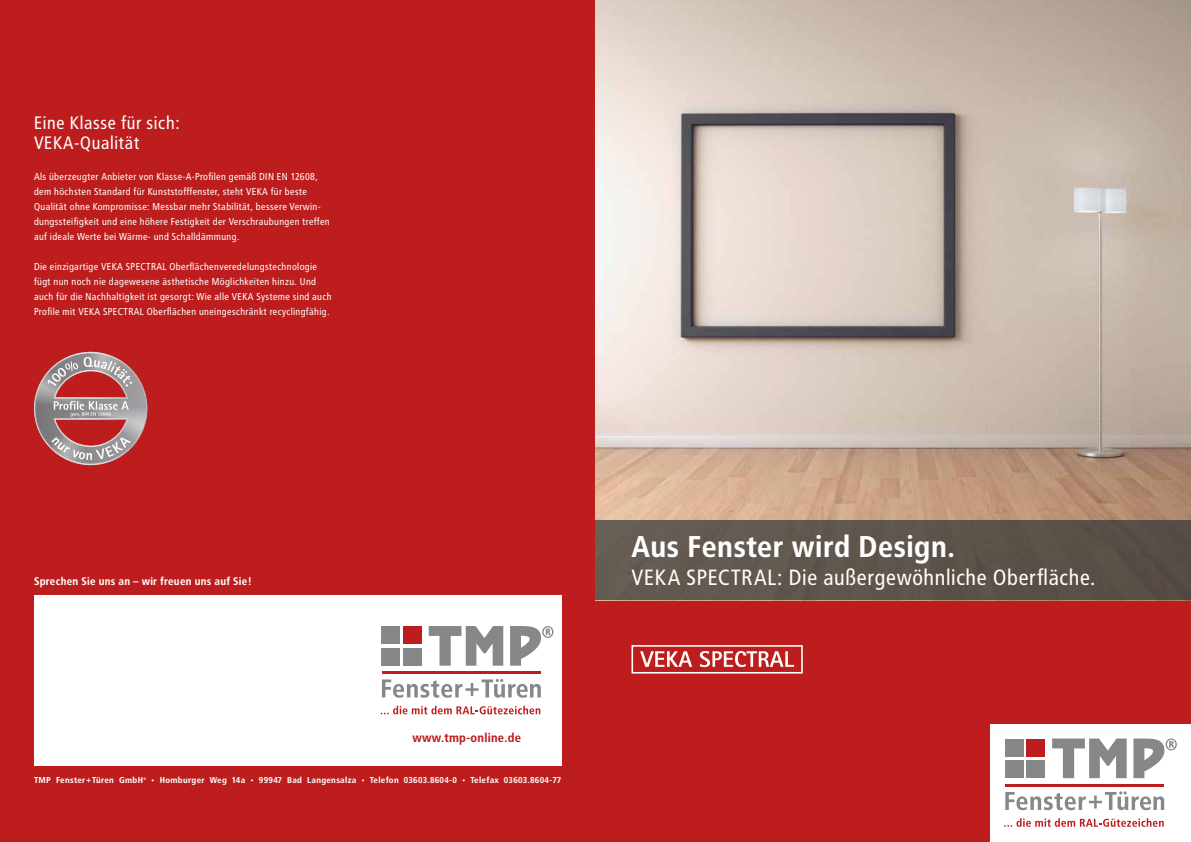
<style>
.page{position:relative;width:1191px;height:842px;background:#fff}
.page>*{position:absolute;margin:0;border:0;box-sizing:border-box;transform-origin:0 0}
.t1{font:700 30px "Transit";letter-spacing:-.005em;color:#fff}
.t2{font:22px "Transit";letter-spacing:-.005em;color:#fff}
.t3{font:18px/20px "Transit";color:#fff}
.t4{font:700 12.5px "Transit";color:#bd1d1d}
.t5{font:700 11px "Transit";letter-spacing:.005em;color:#fff}
.t6{font:10px/15px "Transit";color:#fff}
.t7{font:700 8.5px "Transit";letter-spacing:.015em;color:#fff;scale:1.05 1}
.t8{font:700 3.5px "Transit";color:#fff}
</style>
<div class="page">
<div style="left:595px;top:600px;width:596px;height:242px;background:#bd1d1d"></div>
<div style="left:0;top:0;width:595px;height:842px;background:#bd1d1d"></div>
<div style="left:34px;top:595px;width:527px;height:170px;background:#fff"></div>
<img style="left:595px;top:0;width:596px;height:520px">
<div style="left:595px;top:520px;width:596px;height:80px;background:#5f554b"></div>
<svg style="left:34px;top:351px;width:114px;height:115px"></svg>
<svg style="left:631px;top:645px;width:171px;height:28px"></svg>
<hr style="left:382px;top:671px;width:159px;height:3px;background:#bd1d1d">
<div style="left:382px;top:626px;width:18px;height:18px;background:#878787"></div>
<svg style="left:429px;top:626px;width:74px;height:40px"></svg>
<svg style="left:510px;top:626px;width:43px;height:40px"></svg>
<div style="left:382px;top:648px;width:18px;height:18px;background:#878787"></div>
<div style="left:403px;top:626px;width:18px;height:18px;background:#bd1d1d"></div>
<div style="left:403px;top:648px;width:18px;height:18px;background:#878787"></div>
<svg style="left:382px;top:679px;width:159px;height:19px"></svg>
<svg style="left:381px;top:706px;width:159px;height:8px"></svg>
<div style="left:990px;top:724px;width:201px;height:118px;background:#fff"></div>
<hr style="left:1005px;top:784px;width:159px;height:2px;background:#bd1d1d">
<div style="left:1005px;top:738px;width:18px;height:18px;background:#878787"></div>
<svg style="left:1052px;top:738px;width:74px;height:40px"></svg>
<svg style="left:1133px;top:738px;width:43px;height:40px"></svg>
<div style="left:1005px;top:760px;width:18px;height:18px;background:#878787"></div>
<div style="left:1027px;top:738px;width:18px;height:18px;background:#bd1d1d"></div>
<div style="left:1027px;top:760px;width:18px;height:18px;background:#878787"></div>
<svg style="left:1005px;top:791px;width:159px;height:19px"></svg>
<svg style="left:1004px;top:818px;width:159px;height:9px"></svg>
<h3 class="t3" style="left:34px;top:112px;width:148px">Eine Klasse für sich:<br>VEKA-Qualität</h3>
<p class="t6" style="left:34px;top:169px;width:297px">Als überzeugter Anbieter von Klasse-A-Profilen gemäß DIN EN 12608, dem höchsten Standard für Kunststofffenster, steht VEKA für beste Qualität ohne Kompromisse: Messbar mehr Stabilität, bessere Verwin&shy;dungssteifigkeit und eine höhere Festigkeit der Verschraubungen treffen auf ideale Werte bei Wärme- und Schalldämmung.</p>
<p class="t6" style="left:34px;top:259px;width:299px">Die einzigartige VEKA SPECTRAL Oberflächenveredelungstechnologie fügt nun noch nie dagewesene ästhetische Möglichkeiten hinzu. Und auch für die Nachhaltigkeit ist gesorgt: Wie alle VEKA Systeme sind auch Profile mit VEKA SPECTRAL Oberflächen uneingeschränkt recyclingfähig.</p>
<p class="t5" style="left:34px;top:575px;width:220px">Sprechen Sie uns an – wir freuen uns auf Sie!</p>
<p class="t4" style="left:412px;top:730px;width:110px">www.tmp-online.de</p>
<p class="t7" style="left:34px;top:775px;width:106px">TMP Fenster+Türen GmbH</p>
<p class="t8" style="left:143px;top:776px;width:4px">®</p>
<p class="t7" style="left:151px;top:775px;width:392px">• Homburger Weg 14a • 99947 Bad Langensalza • Telefon 03603.8604-0 • Telefax 03603.8604-77</p>
<h1 class="t1" style="left:631px;top:529px;width:325px">Aus Fenster wird Design.</h1>
<h2 class="t2" style="left:631px;top:565px;width:466px">VEKA SPECTRAL: Die außergewöhnliche Oberfläche.</h2>
</div>
